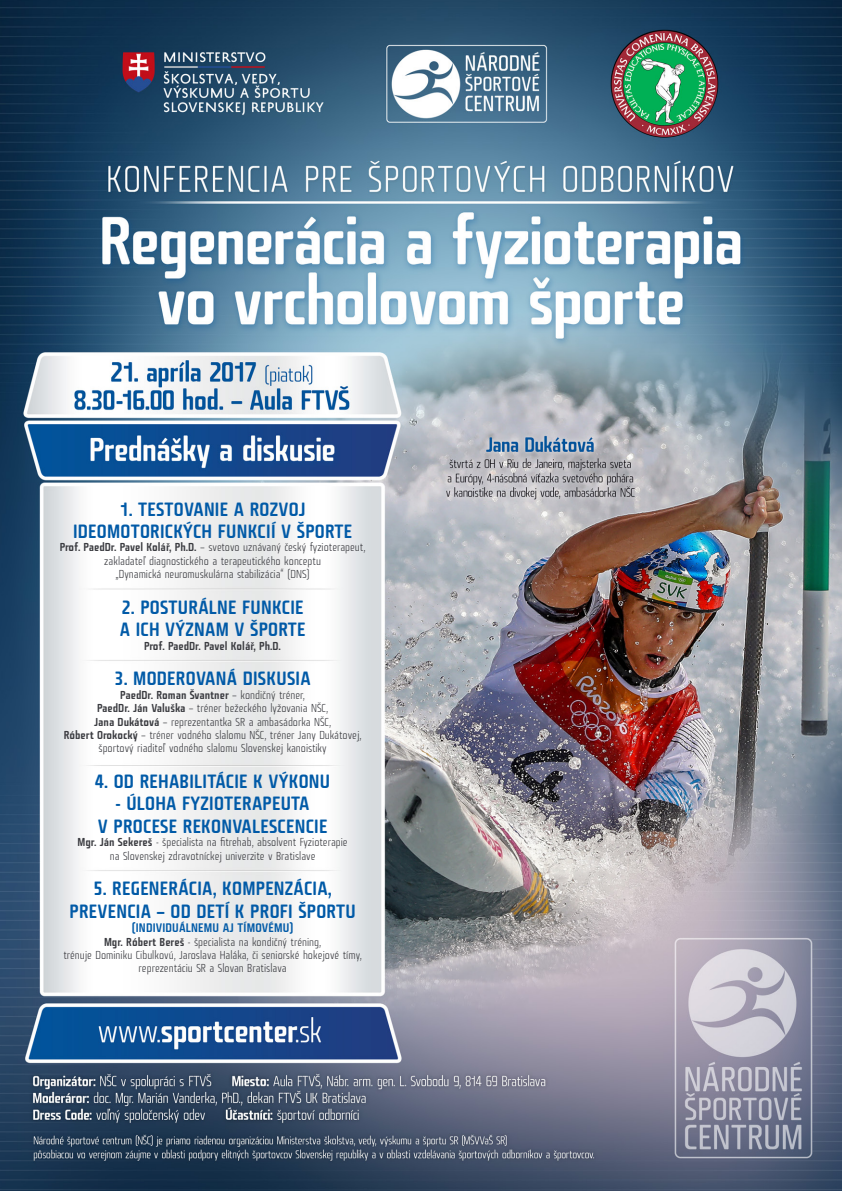
<style>
.page{position:relative;width:842px;height:1191px;background:#fff}
.page>*{position:absolute;margin:0;border:0;box-sizing:border-box;transform-origin:0 0}
.t1{font:18.6px/22.3px "Fishmonger CS";letter-spacing:.015em;color:#015aa7;text-align:center}
.t2{font:12px "Fishmonger CS";letter-spacing:.015em;color:#015aa7}
.t3{font:11.2px/13.4px "Fishmonger CL";color:#3b3c41;text-align:center}
.t4{font:11.2px "Fishmonger CS";color:#3b3c41}
.s1{font-family:"Fishmonger CS"}
.s2{font-family:"Fishmonger CL"}
</style>
<div class="page">
<img style="left:0;top:0;width:842px;height:1191px">
<p class="t1" style="left:119px;top:498px;width:188px">1. TESTOVANIE A ROZVOJ</p>
<p class="t1" style="left:73px;top:520px;width:280px">IDEOMOTORICKÝCH FUNKCIÍ V ŠPORTE</p>
<p class="t3" style="left:60px;top:541px;width:307px"><span class="s1">Prof. PaedDr. Pavel Kolář, Ph.D.</span> – svetovo uznávaný český fyzioterapeut, zakladateľ diagnostického a terapeutického konceptu</p>
<p class="t3" style="left:116px;top:567px;width:196px">„Dynamická neuromuskulárna stabilizácia“ (DNS)</p>
<p class="t1" style="left:122px;top:596px;width:184px">2. POSTURÁLNE FUNKCIE</p>
<p class="t1" style="left:120px;top:619px;width:187px">A ICH VÝZNAM V ŠPORTE</p>
<p class="t4" style="left:144px;top:639px;width:138px">Prof. PaedDr. Pavel Kolář, Ph.D.</p>
<p class="t1" style="left:114px;top:668px;width:198px">3. MODEROVANÁ DISKUSIA</p>
<p class="t4" style="left:120px;top:688px;width:186px">PaedDr. Roman Švantner <span class="s2">– kondičný tréner,</span></p>
<p class="t3" style="left:97px;top:701px;width:232px"><span class="s1">PaedDr. Ján Valuška</span> – tréner bežeckého lyžovania NŠC,</p>
<p class="t3" style="left:94px;top:715px;width:239px"><span class="s1">Jana Dukátová</span> – reprezentantka SR a ambasádorka NŠC,</p>
<p class="t3" style="left:64px;top:728px;width:299px"><span class="s1">Róbert Orokocký</span> – tréner vodného slalomu NŠC, tréner Jany Dukátovej, športový riaditeľ vodného slalomu Slovenskej kanoistiky</p>
<p class="t1" style="left:95px;top:770px;width:237px">4. OD REHABILITÁCIE K VÝKONU</p>
<p class="t1" style="left:98px;top:793px;width:231px">- ÚLOHA FYZIOTERAPEUTA<br>V PROCESE REKONVALESCENCIE</p>
<p class="t3" style="left:78px;top:835px;width:272px"><span class="s1">Mgr. Ján Sekereš</span> - špecialista na fitrehab, absolvent Fyzioterapie na Slovenskej zdravotníckej univerzite v Bratislave</p>
<p class="t1" style="left:93px;top:878px;width:240px">5. REGENERÁCIA, KOMPENZÁCIA,</p>
<p class="t1" style="left:70px;top:900px;width:288px">PREVENCIA – OD DETÍ K PROFI ŠPORTU</p>
<p class="t2" style="left:132px;top:920px;width:163px">(INDIVIDUÁLNEMU AJ TÍMOVÉMU)</p>
<p class="t3" style="left:104px;top:935px;width:219px"><span class="s1">Mgr. Róbert Bereš</span> - špecialista na kondičný tréning,</p>
<p class="t3" style="left:63px;top:948px;width:300px">trénuje Dominiku Cibulkovú, Jaroslava Haláka, či seniorské hokejové tímy, reprezentáciu SR a Slovan Bratislava</p>
</div>
